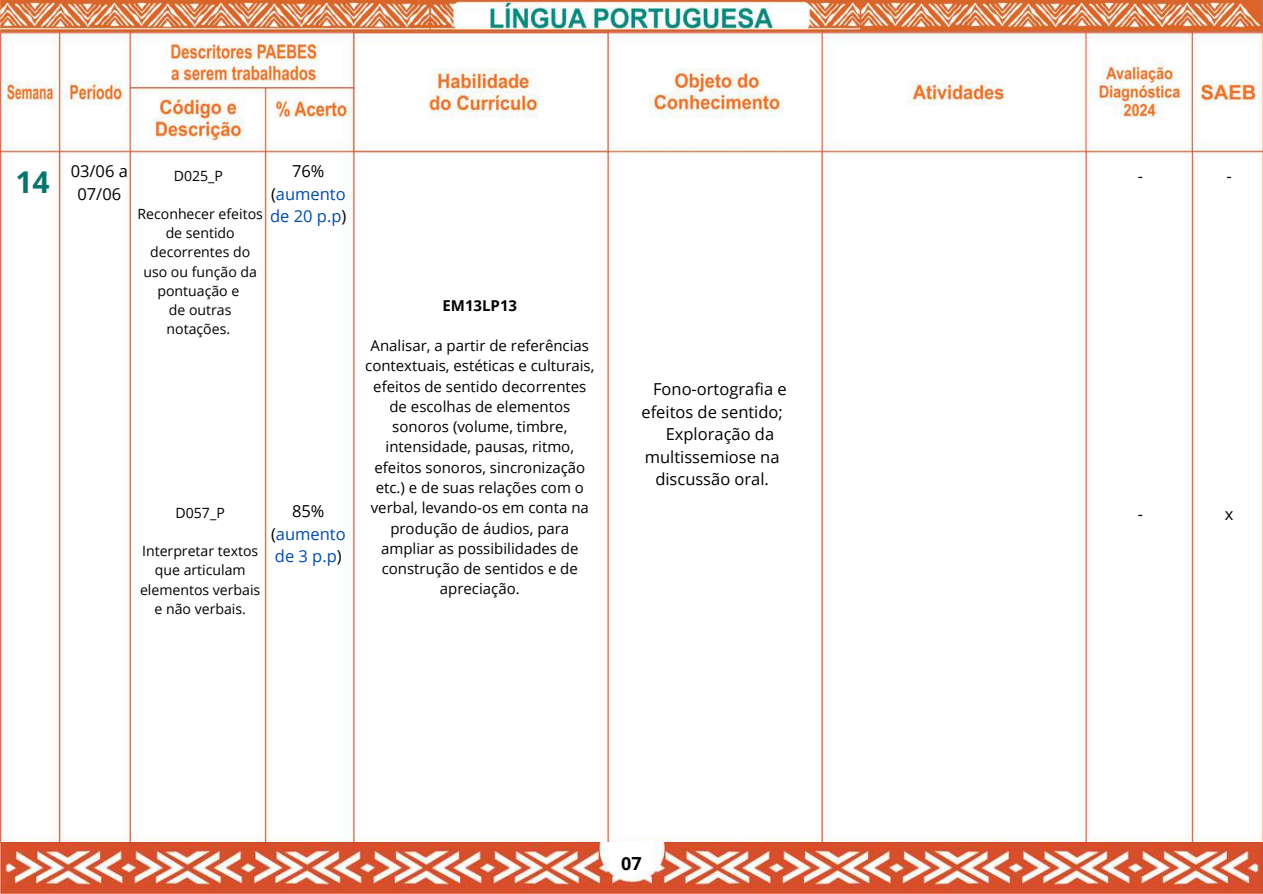
<style>
.page{position:relative;width:1263px;height:894px;background:#fff}
.page>*{position:absolute;margin:0;border:0;box-sizing:border-box;transform-origin:0 0}
.t1{font:700 30px "Open Sans";color:#05766b}
.t2{font:700 18px "Open Sans";color:#000}
.t3{font:16.5px/22.5px "Open Sans";color:#000;text-align:center}
.t4{font:16.5px/22.5px "Open Sans";color:#004aad;text-align:center}
.t5{font:15px/20.2px "Open Sans";color:#000;text-align:center}
.t6{font:700 15px "Open Sans";color:#000}
.t7{font:14.1px/19.2px "Open Sans";color:#000;text-align:center}
.s1{color:#000}
</style>
<div class="page">
<img style="left:0;top:641px;width:1263px;height:252px">
<img style="left:0;top:0;width:1263px;height:641px">
<h1 class="t1" style="left:15px;top:161px;width:36px">14</h1>
<p class="t3" style="left:71px;top:160px;width:59px">03/06 a<br>07/06</p>
<p class="t7" style="left:174px;top:166px;width:51px">D025_P</p>
<p class="t7" style="left:138px;top:204px;width:127px">Reconhecer efeitos de sentido decorrentes do uso ou função da pontuação e<br>de outras notações.</p>
<p class="t7" style="left:176px;top:503px;width:51px">D057_P</p>
<p class="t7" style="left:140px;top:541px;width:122px">Interpretar textos que articulam elementos verbais e não verbais.</p>
<p class="t4" style="left:270px;top:160px;width:78px"><span class="s1">76% (</span>aumento de 20 p.p<span class="s1">)</span></p>
<p class="t3" style="left:1138px;top:164px;width:7px">-</p>
<p class="t3" style="left:1226px;top:164px;width:7px">-</p>
<p class="t6" style="left:442px;top:294px;width:76px">EM13LP13</p>
<p class="t5" style="left:365px;top:335px;width:231px">Analisar, a partir de referências contextuais, estéticas e culturais, efeitos de sentido decorrentes de escolhas de elementos sonoros (volume, timbre, intensidade, pausas, ritmo, efeitos sonoros, sincronização etc.) e de suas relações com o verbal, levando-os em conta na produção de áudios, para ampliar as possibilidades de construção de sentidos e de apreciação.</p>
<p class="t3" style="left:653px;top:377px;width:135px">Fono-ortografia e</p>
<p class="t3" style="left:641px;top:400px;width:143px">efeitos de sentido;</p>
<p class="t3" style="left:666px;top:422px;width:110px">Exploração da</p>
<p class="t3" style="left:645px;top:445px;width:136px">multissemiose na</p>
<p class="t3" style="left:655px;top:467px;width:115px">discussão oral.</p>
<p class="t4" style="left:271px;top:499px;width:76px"><span class="s1">85% (</span>aumento de 3 p.p<span class="s1">)</span></p>
<p class="t3" style="left:1138px;top:502px;width:7px">-</p>
<p class="t3" style="left:1225px;top:502px;width:10px">x</p>
<p class="t2" style="left:621px;top:850px;width:22px">07</p>
</div>
